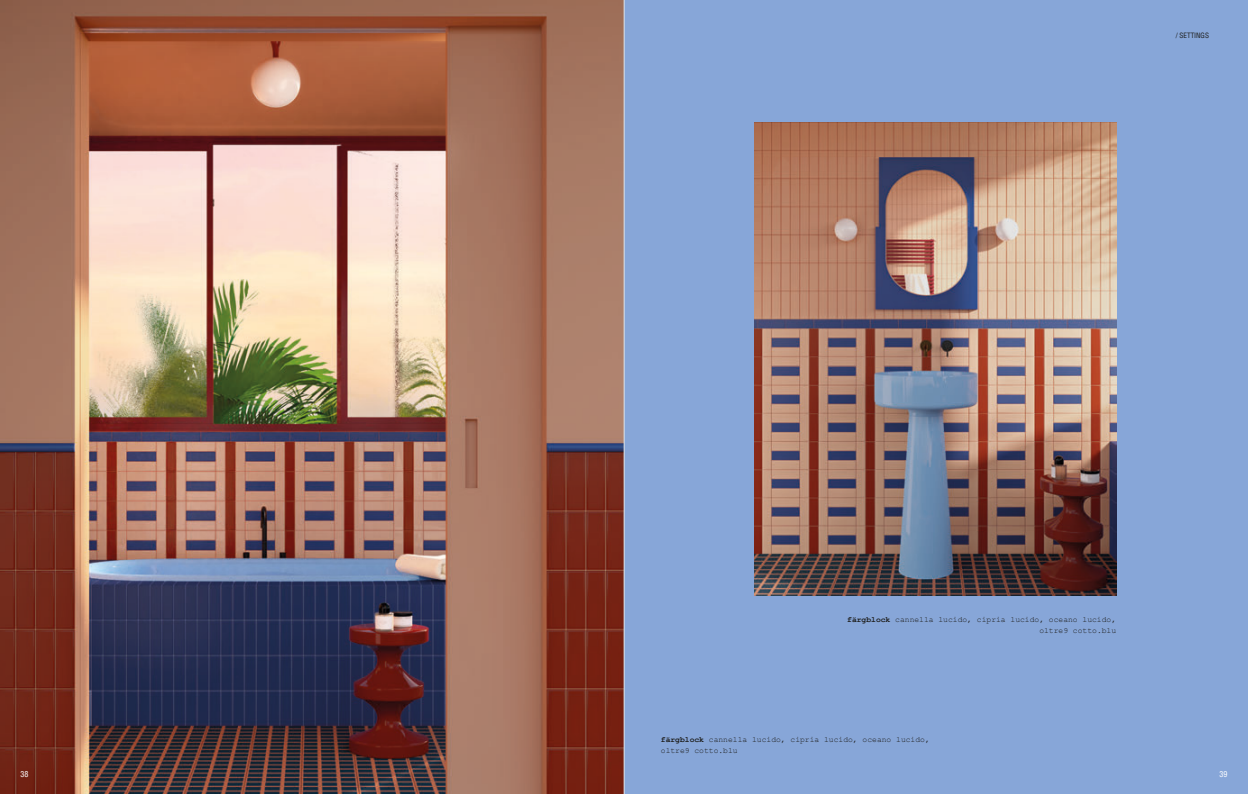
<style>
.page{position:relative;width:1248px;height:794px;background:#fff}
.page>*{position:absolute;margin:0;border:0;box-sizing:border-box;transform-origin:0 0}
.Minimali_-_Nome_colore{font:8px/11.7px "Courier New";color:#1d1d1b;text-align:right}
.Formati_cm_9{font:condensed 8px "Helvetica LT";color:#fff}
.Titolo_Serie_25{font:condensed 7.2px "Helvetica LT";color:#1d1d1b}
.s1{font-weight:700}
</style>
<div class="page">
<img style="left:0;top:0;width:624px;height:794px">
<div style="left:624px;top:0;width:623px;height:794px;background:#87a6d8"></div>
<img style="left:754px;top:123px;width:362px;height:472px">
<p class="Titolo_Serie_25" style="left:1175px;top:31px;width:35px">/ SETTINGS</p>
<p class="Minimali_-_Nome_colore" style="left:847px;top:613px;width:270px"><span class="s1">färgblock</span> cannella lucido, cipria lucido, oceano lucido, oltre9 cotto.blu</p>
<p class="Minimali_-_Nome_colore" style="left:660px;top:733px;width:270px;text-align:left"><span class="s1">färgblock</span> cannella lucido, cipria lucido, oceano lucido, oltre9 cotto.blu</p>
<p class="Formati_cm_9" style="left:20px;top:769px;width:9px">38</p>
<p class="Formati_cm_9" style="left:1219px;top:769px;width:9px">39</p>
</div>
